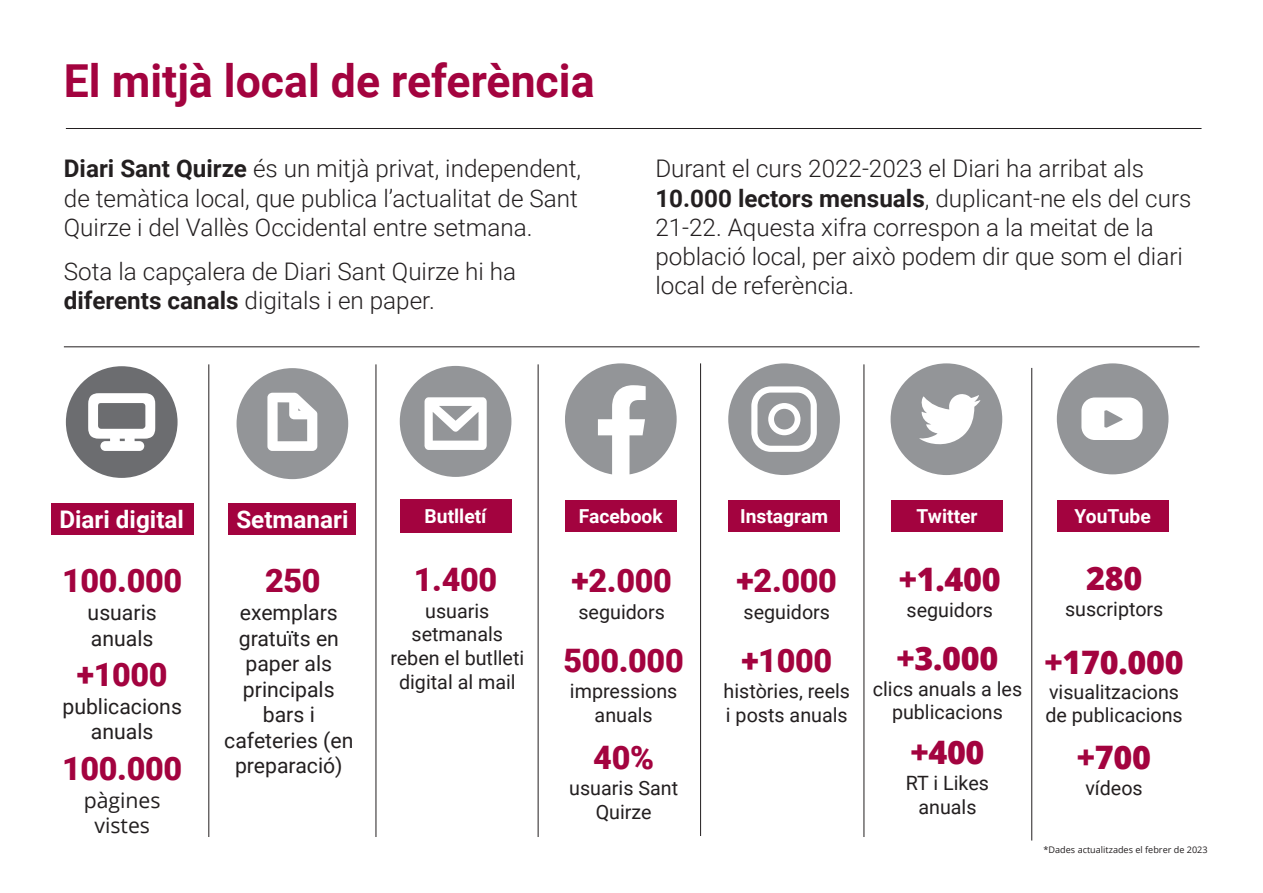
<style>
.page{position:relative;width:1263px;height:893px;background:#fff}
.page>*{position:absolute;margin:0;border:0;box-sizing:border-box;transform-origin:0 0}
.t1{font:700 45.45px "Roboto";color:#a3033f}
.t2{font:900 32.4px "Roboto";letter-spacing:-.01em;color:#a3033f}
.t3{font:800 32.4px "Open Sans";letter-spacing:-.01em;color:#a3033f}
.t4{font:300 24.3px/29.1px "Roboto";color:#231f20}
.t5{font:700 24.3px "Roboto";color:#fff}
.t6{font:21.15px/25.5px "Roboto";color:#231f20;text-align:center}
.t7{font:21.15px "Open Sans";color:#231f20}
.t8{font:19.65px/23.7px "Roboto";color:#231f20;text-align:center}
.t9{font:700 19.2px "Roboto";color:#fff}
.t10{font:9.15px "Open Sans";color:#231f20}
.s1{font-weight:700}
</style>
<div class="page">
<div style="left:728px;top:500px;width:112px;height:31px;background:#a3033f"></div>
<div style="left:51px;top:503px;width:143px;height:32px;background:#a3033f"></div>
<div style="left:890px;top:363px;width:112px;height:112px;background:#939598;border-radius:50%"></div>
<svg style="left:919px;top:394px;width:61px;height:51px"></svg>
<div style="left:1057px;top:363px;width:111px;height:111px;background:#939598;border-radius:50%"></div>
<svg style="left:1081px;top:397px;width:61px;height:43px;background:#efeff0"></svg>
<div style="left:728px;top:363px;width:112px;height:112px;background:#939598;border-radius:50%"></div>
<svg style="left:751px;top:386px;width:66px;height:66px"></svg>
<svg style="left:565px;top:363px;width:112px;height:111px"></svg>
<div style="left:66px;top:366px;width:112px;height:112px;background:#6c6d70;border-radius:50%"></div>
<svg style="left:88px;top:393px;width:67px;height:58px"></svg>
<div style="left:400px;top:366px;width:111px;height:111px;background:#939598;border-radius:50%"></div>
<svg style="left:424px;top:397px;width:63px;height:53px"></svg>
<hr style="left:208px;top:364px;width:1px;height:473px;background:#231f20">
<hr style="left:376px;top:364px;width:1px;height:473px;background:#231f20">
<hr style="left:538px;top:364px;width:1px;height:473px;background:#231f20">
<hr style="left:700px;top:363px;width:1px;height:473px;background:#231f20">
<hr style="left:864px;top:364px;width:1px;height:473px;background:#231f20">
<div style="left:400px;top:499px;width:111px;height:34px;background:#a3033f"></div>
<div style="left:565px;top:500px;width:112px;height:31px;background:#a3033f"></div>
<div style="left:891px;top:500px;width:112px;height:31px;background:#a3033f"></div>
<div style="left:1057px;top:500px;width:111px;height:31px;background:#a3033f"></div>
<hr style="left:64px;top:346px;width:1135px;height:1px;background:#231f20">
<hr style="left:1031px;top:368px;width:1px;height:472px;background:#231f20">
<div style="left:237px;top:368px;width:111px;height:111px;background:#939598;border-radius:50%"></div>
<svg style="left:267px;top:393px;width:50px;height:58px"></svg>
<div style="left:228px;top:503px;width:128px;height:32px;background:#a3033f"></div>
<hr style="left:66px;top:128px;width:1135px;height:1px;background:#231f20">
<p class="t1" style="left:64px;top:49px;width:532px">El mitjà local de referència</p>
<p class="t4" style="left:64px;top:153px;width:519px"><span class="s1">Diari Sant Quirze</span> és un mitjà privat, independent, de temàtica local, que publica l’actualitat de Sant<br>Quirze i del Vallès Occidental entre setmana.</p>
<p class="t4" style="left:64px;top:256px;width:454px">Sota la capçalera de Diari Sant Quirze hi ha <span class="s1">diferents canals</span> digitals i en paper.</p>
<p class="t4" style="left:655px;top:153px;width:538px">Durant el curs 2022-2023 el Diari ha arribat als <span class="s1">10.000 lectors mensuals</span>, duplicant-ne els del curs 21-22. Aquesta xifra correspon a la meitat de la població local, per això podem dir que som el diari local de referència.</p>
<p class="t5" style="left:59px;top:502px;width:126px">Diari digital</p>
<p class="t2" style="left:62px;top:558px;width:122px">100.000</p>
<p class="t6" style="left:88px;top:599px;width:71px">usuaris</p>
<p class="t6" style="left:91px;top:625px;width:64px">anuals</p>
<p class="t2" style="left:77px;top:652px;width:92px">+1000</p>
<p class="t6" style="left:62px;top:693px;width:121px">publicacions anuals</p>
<p class="t2" style="left:62px;top:746px;width:122px">100.000</p>
<p class="t7" style="left:84px;top:786px;width:78px">pàgines</p>
<p class="t7" style="left:94px;top:811px;width:57px">vistes</p>
<p class="t5" style="left:236px;top:502px;width:114px">Setmanari</p>
<p class="t2" style="left:265px;top:558px;width:57px">250</p>
<p class="t6" style="left:240px;top:599px;width:100px">exemplars</p>
<p class="t6" style="left:224px;top:625px;width:131px">gratuïts en paper als principals bars i cafeteries (en preparació)</p>
<p class="t9" style="left:425px;top:503px;width:63px">Butlletí</p>
<p class="t9" style="left:579px;top:503px;width:85px">Facebook</p>
<p class="t9" style="left:916px;top:503px;width:63px">Twitter</p>
<p class="t9" style="left:1074px;top:503px;width:78px">YouTube</p>
<p class="t9" style="left:740px;top:503px;width:89px">Instagram</p>
<p class="t2" style="left:414px;top:557px;width:85px">1.400</p>
<p class="t8" style="left:390px;top:598px;width:135px">usuaris setmanals reben el butlleti digital al mail</p>
<p class="t2" style="left:571px;top:558px;width:102px">+2.000</p>
<p class="t8" style="left:578px;top:599px;width:88px">seguidors</p>
<p class="t2" style="left:563px;top:637px;width:122px">500.000</p>
<p class="t8" style="left:570px;top:679px;width:109px">impressions</p>
<p class="t8" style="left:595px;top:702px;width:60px">anuals</p>
<p class="t2" style="left:593px;top:734px;width:62px">40%</p>
<p class="t8" style="left:569px;top:776px;width:110px">usuaris Sant<br>Quirze</p>
<p class="t2" style="left:737px;top:558px;width:102px">+2.000</p>
<p class="t8" style="left:743px;top:599px;width:88px">seguidors</p>
<p class="t2" style="left:741px;top:637px;width:92px">+1000</p>
<p class="t8" style="left:724px;top:679px;width:128px">històries, reels</p>
<p class="t8" style="left:726px;top:702px;width:123px">i posts anuals</p>
<p class="t3" style="left:899px;top:554px;width:103px">+1.400</p>
<p class="t8" style="left:906px;top:597px;width:88px">seguidors</p>
<p class="t3" style="left:896px;top:634px;width:103px">+3.000</p>
<p class="t8" style="left:873px;top:676px;width:151px">clics anuals a les publicacions</p>
<p class="t3" style="left:910px;top:728px;width:76px">+400</p>
<p class="t8" style="left:906px;top:771px;width:85px">RT i Likes</p>
<p class="t8" style="left:918px;top:794px;width:60px">anuals</p>
<p class="t3" style="left:1086px;top:553px;width:58px">280</p>
<p class="t8" style="left:1065px;top:596px;width:100px">suscriptors</p>
<p class="t3" style="left:1044px;top:637px;width:141px">+170.000</p>
<p class="t8" style="left:1049px;top:679px;width:131px">visualitzacions</p>
<p class="t8" style="left:1045px;top:703px;width:139px">de publicacions</p>
<p class="t3" style="left:1077px;top:733px;width:76px">+700</p>
<p class="t8" style="left:1085px;top:776px;width:59px">vídeos</p>
<p class="t10" style="left:1043px;top:844px;width:166px">*Dades actualitzades el febrer de 2023</p>
</div>
